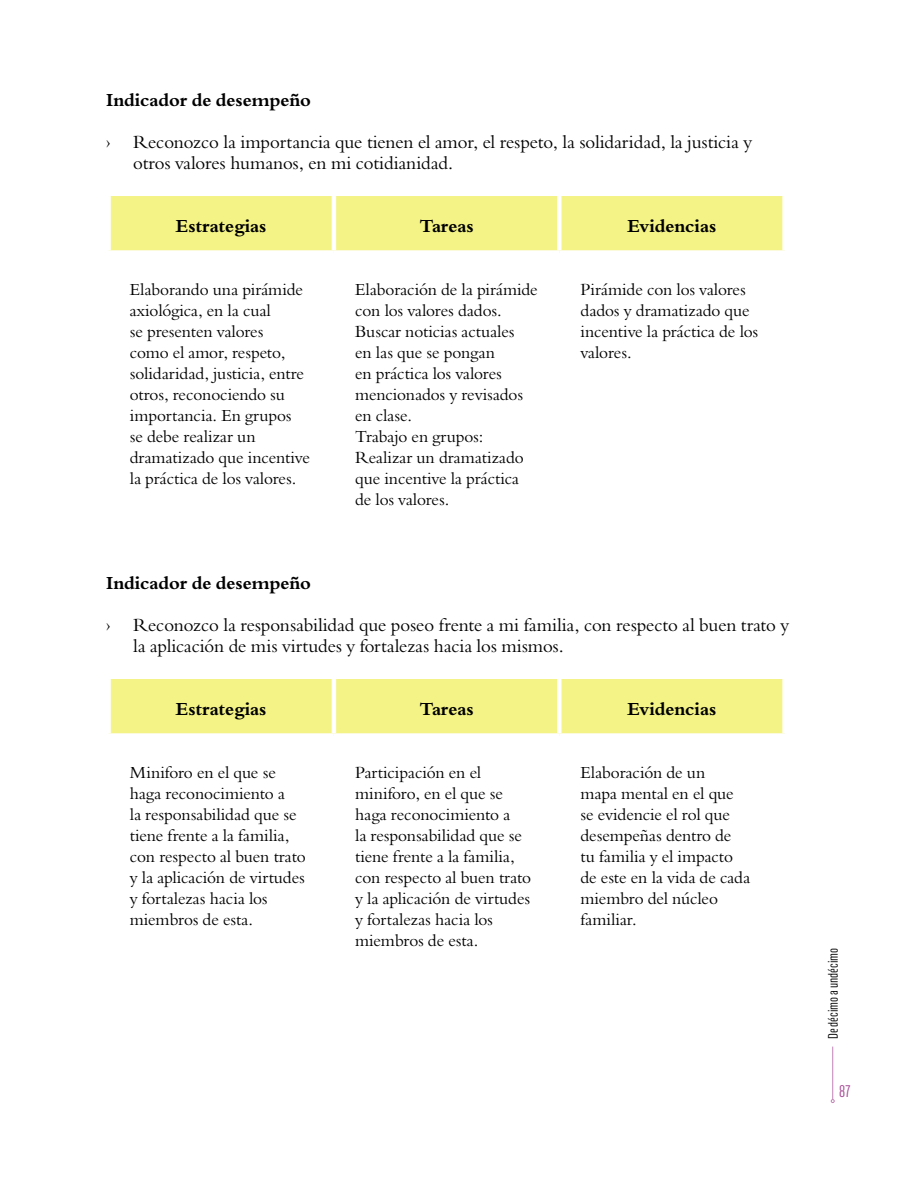
<style>
.page{position:relative;width:918px;height:1188px;background:#fff}
.page>*{position:absolute;margin:0;border:0;box-sizing:border-box;transform-origin:0 0}
.t1{font:18px/21px "Borgia Pro";color:#000}
.t2{font:700 18px "Borgia Pro";letter-spacing:-.005em;color:#000}
.t3{font:16.5px/21px "Borgia Pro";letter-spacing:-.005em;color:#000}
.t4{font:16.5px "Flama Condensed";color:#a84d97}
.t5{font:13.5px "Flama Condensed";color:#000}
</style>
<div class="page">
<div style="left:111px;top:196px;width:671px;height:54px;background:#f4f385"></div>
<hr style="left:332px;top:196px;width:4px;height:54px;background:#fff">
<div style="left:557px;top:196px;width:5px;height:54px;background:#fff"></div>
<div style="left:111px;top:679px;width:671px;height:54px;background:#f4f385"></div>
<hr style="left:332px;top:679px;width:4px;height:54px;background:#fff">
<div style="left:557px;top:679px;width:5px;height:54px;background:#fff"></div>
<hr style="left:832px;top:1047px;width:1px;height:53px;background:#c282b6">
<svg style="left:831px;top:1099px;width:4px;height:4px"></svg>
<p class="t2" style="left:106px;top:89px;width:206px">Indicador de desempeño</p>
<p class="t1" style="left:106px;top:132px;width:6px">›</p>
<p class="t1" style="left:133px;top:132px;width:620px">Reconozco la importancia que tienen el amor, el respeto, la solidaridad, la justicia y otros valores humanos, en mi cotidianidad.</p>
<p class="t2" style="left:176px;top:215px;width:92px">Estrategias</p>
<p class="t2" style="left:419px;top:215px;width:56px">Tareas</p>
<p class="t2" style="left:628px;top:215px;width:90px">Evidencias</p>
<p class="t3" style="left:130px;top:279px;width:182px">Elaborando una pirámide axiológica, en la cual<br>se presenten valores<br>como el amor, respeto, solidaridad, justicia, entre otros, reconociendo su importancia. En grupos<br>se debe realizar un dramatizado que incentive la práctica de los valores.</p>
<p class="t3" style="left:355px;top:279px;width:184px">Elaboración de la pirámide con los valores dados.<br>Buscar noticias actuales<br>en las que se pongan<br>en práctica los valores mencionados y revisados en clase.<br>Trabajo en grupos:<br>Realizar un dramatizado que incentive la práctica de los valores.</p>
<p class="t3" style="left:581px;top:279px;width:179px">Pirámide con los valores dados y dramatizado que incentive la práctica de los valores.</p>
<p class="t2" style="left:106px;top:572px;width:206px">Indicador de desempeño</p>
<p class="t1" style="left:106px;top:615px;width:6px">›</p>
<p class="t1" style="left:133px;top:615px;width:657px">Reconozco la responsabilidad que poseo frente a mi familia, con respecto al buen trato y la aplicación de mis virtudes y fortalezas hacia los mismos.</p>
<p class="t2" style="left:176px;top:698px;width:92px">Estrategias</p>
<p class="t2" style="left:419px;top:698px;width:56px">Tareas</p>
<p class="t2" style="left:628px;top:698px;width:90px">Evidencias</p>
<p class="t3" style="left:130px;top:762px;width:178px">Miniforo en el que se haga reconocimiento a<br>la responsabilidad que se tiene frente a la familia, con respecto al buen trato y la aplicación de virtudes y fortalezas hacia los miembros de esta.</p>
<p class="t3" style="left:355px;top:762px;width:178px">Participación en el miniforo, en el que se haga reconocimiento a<br>la responsabilidad que se tiene frente a la familia, con respecto al buen trato y la aplicación de virtudes y fortalezas hacia los miembros de esta.</p>
<p class="t3" style="left:581px;top:762px;width:171px">Elaboración de un<br>mapa mental en el que se evidencie el rol que desempeñas dentro de<br>tu familia y el impacto de este en la vida de cada miembro del núcleo familiar.</p>
<p class="t5" style="left:825px;top:1039px;width:93px;rotate:-90deg">De décimo a undécimo</p>
<p class="t4" style="left:839px;top:1081px;width:13px">87</p>
</div>
